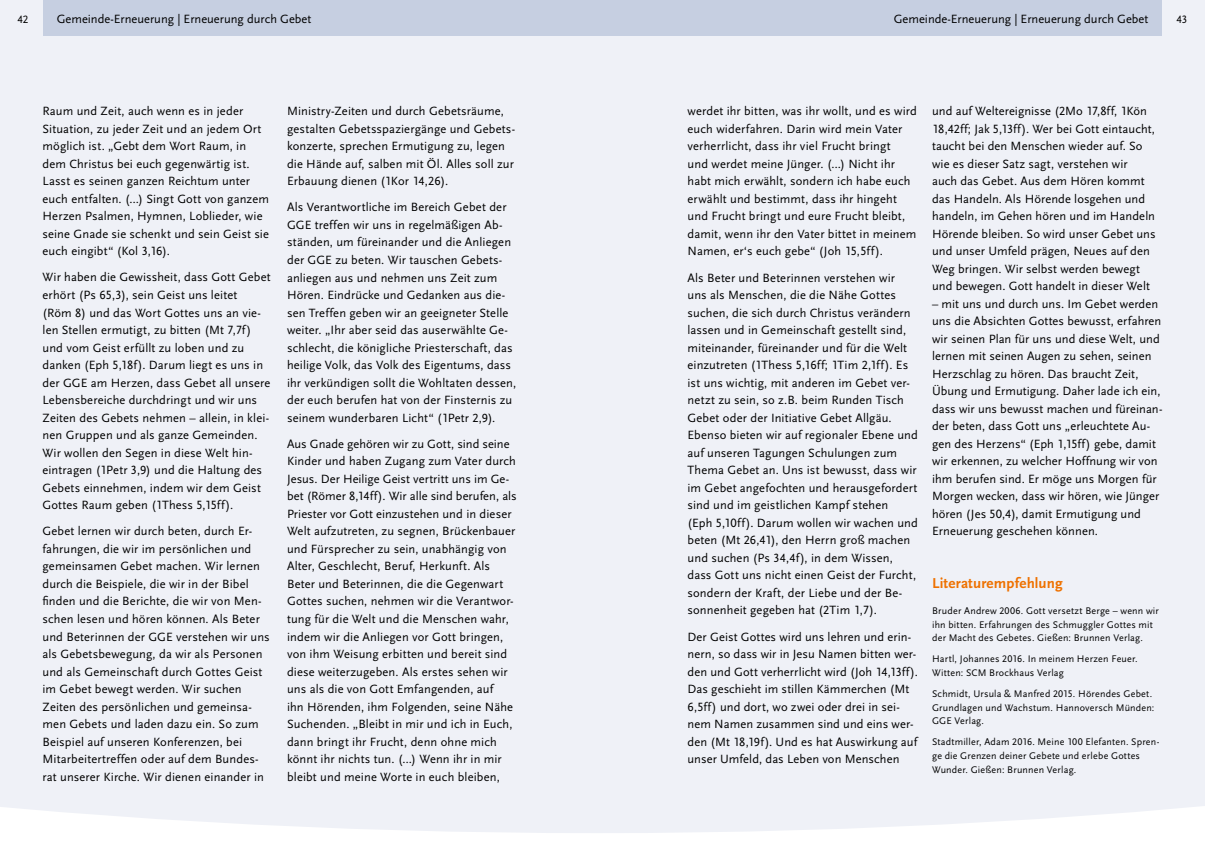
<style>
.page{position:relative;width:1205px;height:851px;background:#fff}
.page>*{position:absolute;margin:0;border:0;box-sizing:border-box;transform-origin:0 0}
.t1{font:700 15px "Scala Sans LF";letter-spacing:.01em;color:#ee7100}
.t2{font:12.5px/17.5px "Scala Sans LF";letter-spacing:.01em;color:#000}
.t3{font:11.25px "Scala Sans LF";color:#000}
.t4{font:10px/13.8px "Scala Sans LF";letter-spacing:.02em;color:#000}
</style>
<div class="page">
<div style="left:0;top:0;width:1205px;height:833px;background:#eff1f7"></div>
<div style="left:602px;top:0;width:560px;height:35px;background:#c6cfe1"></div>
<div style="left:43px;top:0;width:559px;height:35px;background:#c6cfe1"></div>
<p class="t2" style="left:57px;top:11px;width:256px">Gemeinde-Erneuerung | Erneuerung durch Gebet</p>
<p class="t2" style="left:894px;top:11px;width:256px">Gemeinde-Erneuerung | Erneuerung durch Gebet</p>
<p class="t3" style="left:17px;top:13px;width:13px">42</p>
<p class="t3" style="left:1176px;top:13px;width:13px">43</p>
<p class="t2" style="left:43px;top:102px;width:228px">Raum und Zeit, auch wenn es in jeder Situation, zu jeder Zeit und an jedem Ort möglich ist. „Gebt dem Wort Raum, in dem Christus bei euch gegenwärtig ist.<br>Lasst es seinen ganzen Reichtum unter euch entfalten. (…) Singt Gott von ganzem Herzen Psalmen, Hymnen, Loblieder, wie seine Gnade sie schenkt und sein Geist sie euch eingibt“ (Kol 3,16).</p>
<p class="t2" style="left:43px;top:268px;width:230px">Wir haben die Gewissheit, dass Gott Gebet erhört (Ps 65,3), sein Geist uns leitet<br>(Röm 8) und das Wort Gottes uns an vie&shy;len Stellen ermutigt, zu bitten (Mt 7,7f) und vom Geist erfüllt zu loben und zu danken (Eph 5,18f). Darum liegt es uns in der GGE am Herzen, dass Gebet all unsere Lebensbereiche durchdringt und wir uns Zeiten des Gebets nehmen – allein, in klei&shy;nen Gruppen und als ganze Gemeinden.<br>Wir wollen den Segen in diese Welt hin&shy;eintragen (1Petr 3,9) und die Haltung des Gebets einnehmen, indem wir dem Geist Gottes Raum geben (1Thess 5,15ff).</p>
<p class="t2" style="left:43px;top:522px;width:229px">Gebet lernen wir durch beten, durch Er&shy;fahrungen, die wir im persönlichen und gemeinsamen Gebet machen. Wir lernen durch die Beispiele, die wir in der Bibel finden und die Berichte, die wir von Men&shy;schen lesen und hören können. Als Beter und Beterinnen der GGE verstehen wir uns als Gebetsbewegung, da wir als Personen und als Gemeinschaft durch Gottes Geist im Gebet bewegt werden. Wir suchen Zeiten des persönlichen und gemeinsa&shy;men Gebets und laden dazu ein. So zum Beispiel auf unseren Konferenzen, bei Mitarbeitertreffen oder auf dem Bundes&shy;rat unserer Kirche. Wir dienen einander in</p>
<p class="t2" style="left:287px;top:102px;width:230px">Ministry-Zeiten und durch Gebetsräume, gestalten Gebetsspaziergänge und Gebets&shy;konzerte, sprechen Ermutigung zu, legen die Hände auf, salben mit Öl. Alles soll zur Erbauung dienen (1Kor 14,26).</p>
<p class="t2" style="left:287px;top:198px;width:231px">Als Verantwortliche im Bereich Gebet der GGE treffen wir uns in regelmäßigen Ab&shy;ständen, um füreinander und die Anliegen der GGE zu beten. Wir tauschen Gebets&shy;anliegen aus und nehmen uns Zeit zum Hören. Eindrücke und Gedanken aus die&shy;sen Treffen geben wir an geeigneter Stelle weiter. „Ihr aber seid das auserwählte Ge&shy;schlecht, die königliche Priesterschaft, das heilige Volk, das Volk des Eigentums, dass ihr verkündigen sollt die Wohltaten dessen, der euch berufen hat von der Finsternis zu seinem wunderbaren Licht“ (1Petr 2,9).</p>
<p class="t2" style="left:287px;top:435px;width:231px">Aus Gnade gehören wir zu Gott, sind seine Kinder und haben Zugang zum Vater durch Jesus. Der Heilige Geist vertritt uns im Ge&shy;bet (Römer 8,14ff). Wir alle sind berufen, als Priester vor Gott einzustehen und in dieser Welt aufzutreten, zu segnen, Brückenbauer und Fürsprecher zu sein, unabhängig von Alter, Geschlecht, Beruf, Herkunft. Als Beter und Beterinnen, die die Gegenwart Gottes suchen, nehmen wir die Verantwor&shy;tung für die Welt und die Menschen wahr, indem wir die Anliegen vor Gott bringen, von ihm Weisung erbitten und bereit sind diese weiterzugeben. Als erstes sehen wir uns als die von Gott Emfangenden, auf<br>ihn Hörenden, ihm Folgenden, seine Nähe Suchenden. „Bleibt in mir und ich in Euch, dann bringt ihr Frucht, denn ohne mich könnt ihr nichts tun. (…) Wenn ihr in mir bleibt und meine Worte in euch bleiben,</p>
<p class="t2" style="left:687px;top:102px;width:231px">werdet ihr bitten, was ihr wollt, und es wird euch widerfahren. Darin wird mein Vater verherrlicht, dass ihr viel Frucht bringt<br>und werdet meine Jünger. (…) Nicht ihr habt mich erwählt, sondern ich habe euch erwählt und bestimmt, dass ihr hingeht und Frucht bringt und eure Frucht bleibt, damit, wenn ihr den Vater bittet in meinem Namen, er‘s euch gebe“ (Joh 15,5ff).</p>
<p class="t2" style="left:687px;top:268px;width:232px">Als Beter und Beterinnen verstehen wir<br>uns als Menschen, die die Nähe Gottes suchen, die sich durch Christus verändern lassen und in Gemeinschaft gestellt sind, miteinander, füreinander und für die Welt einzutreten (1Thess 5,16ff; 1Tim 2,1ff). Es ist uns wichtig, mit anderen im Gebet ver&shy;netzt zu sein, so z.B. beim Runden Tisch Gebet oder der Initiative Gebet Allgäu.<br>Ebenso bieten wir auf regionaler Ebene und auf unseren Tagungen Schulungen zum Thema Gebet an. Uns ist bewusst, dass wir im Gebet angefochten und herausgefordert sind und im geistlichen Kampf stehen<br>(Eph 5,10ff). Darum wollen wir wachen und beten (Mt 26,41), den Herrn groß machen und suchen (Ps 34,4f), in dem Wissen, dass Gott uns nicht einen Geist der Furcht, sondern der Kraft, der Liebe und der Be&shy;sonnenheit gegeben hat (2Tim 1,7).</p>
<p class="t2" style="left:687px;top:627px;width:232px">Der Geist Gottes wird uns lehren und erin&shy;nern, so dass wir in Jesu Namen bitten wer&shy;den und Gott verherrlicht wird (Joh 14,13ff).<br>Das geschieht im stillen Kämmerchen (Mt 6,5ff) und dort, wo zwei oder drei in sei&shy;nem Namen zusammen sind und eins wer&shy;den (Mt 18,19f). Und es hat Auswirkung auf unser Umfeld, das Leben von Menschen</p>
<p class="t2" style="left:932px;top:102px;width:225px">und auf Weltereignisse (2Mo 17,8ff, 1Kön 18,42ff; Jak 5,13ff). Wer bei Gott eintaucht, taucht bei den Menschen wieder auf. So wie es dieser Satz sagt, verstehen wir auch das Gebet. Aus dem Hören kommt das Handeln. Als Hörende losgehen und handeln, im Gehen hören und im Handeln Hörende bleiben. So wird unser Gebet uns und unser Umfeld prägen, Neues auf den Weg bringen. Wir selbst werden bewegt und bewegen. Gott handelt in dieser Welt</p>
<p class="t2" style="left:932px;top:295px;width:232px">– mit uns und durch uns. Im Gebet werden uns die Absichten Gottes bewusst, erfahren wir seinen Plan für uns und diese Welt, und lernen mit seinen Augen zu sehen, seinen Herzschlag zu hören. Das braucht Zeit, Übung und Ermutigung. Daher lade ich ein, dass wir uns bewusst machen und füreinan&shy;der beten, dass Gott uns „erleuchtete Au&shy;gen des Herzens“ (Eph 1,15ff) gebe, damit wir erkennen, zu welcher Hoffnung wir von ihm berufen sind. Er möge uns Morgen für Morgen wecken, dass wir hören, wie Jünger hören (Jes 50,4), damit Ermutigung und Erneuerung geschehen können.</p>
<p class="t1" style="left:932px;top:574px;width:132px">Literaturempfehlung</p>
<p class="t4" style="left:932px;top:603px;width:228px">Bruder Andrew 2006. Gott versetzt Berge – wenn wir ihn bitten. Erfahrungen des Schmuggler Gottes mit der Macht des Gebetes. Gießen: Brunnen Verlag.</p>
<p class="t4" style="left:932px;top:652px;width:207px">Hartl, Johannes 2016. In meinem Herzen Feuer.<br>Witten: SCM Brockhaus Verlag</p>
<p class="t4" style="left:932px;top:686px;width:224px">Schmidt, Ursula &amp; Manfred 2015. Hörendes Gebet.<br>Grundlagen und Wachstum. Hannoversch Münden:<br>GGE Verlag.</p>
<p class="t4" style="left:932px;top:735px;width:229px">Stadtmiller, Adam 2016. Meine 100 Elefanten. Spren&shy;ge die Grenzen deiner Gebete und erlebe Gottes<br>Wunder. Gießen: Brunnen Verlag.</p>
</div>
